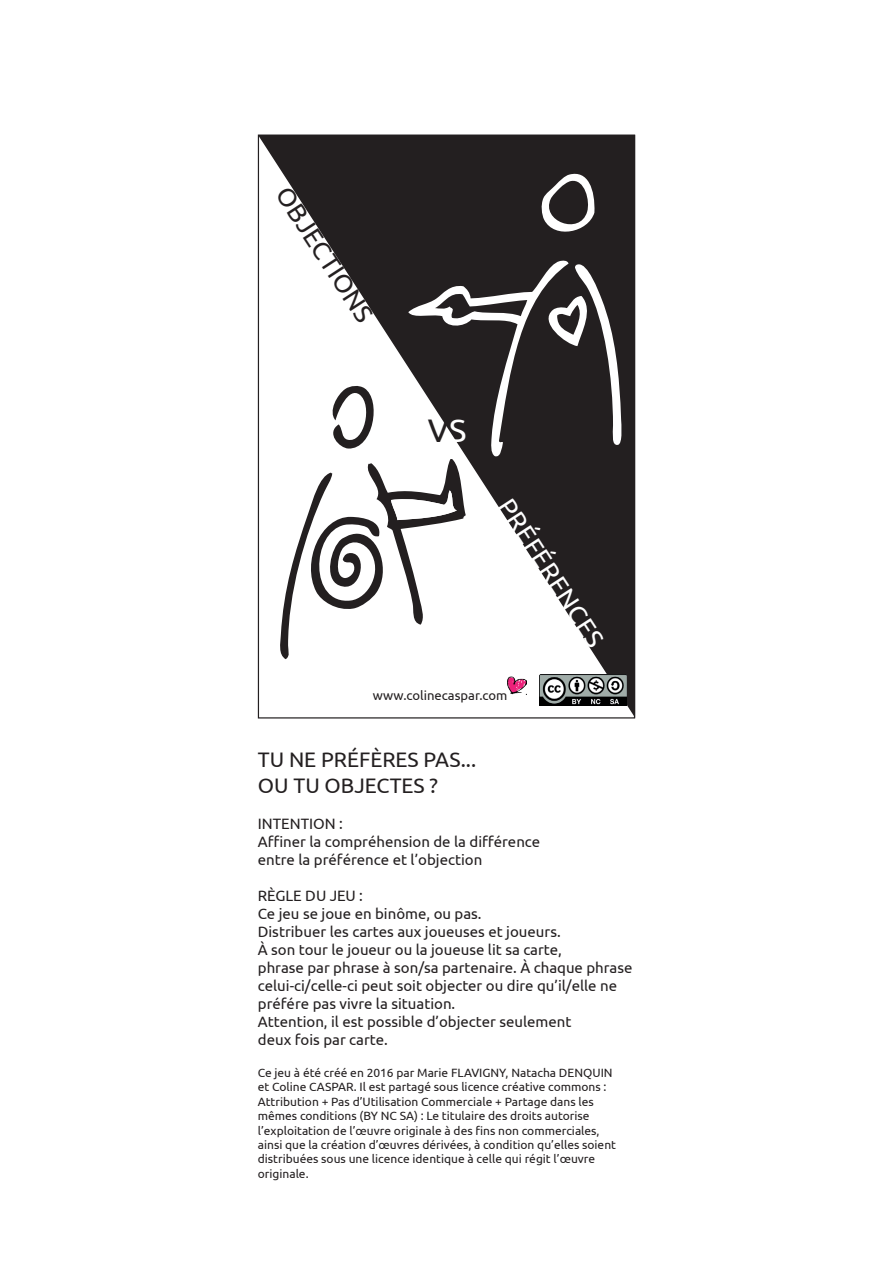
<style>
.page{position:relative;width:893px;height:1263px;background:#fff}
.page>*{position:absolute;margin:0;border:0;box-sizing:border-box;transform-origin:0 0}
.t1{font:32.7px "Ubuntu";color:#231f20}
.t2{font:26.1px "Ubuntu";color:#fff}
.t3{font:26.1px "Ubuntu";color:#231f20}
.t4{font:21px/25.2px "Ubuntu";color:#231f20}
.t5{font:15px/18px "Ubuntu";color:#231f20}
.t6{font:13.05px "Ubuntu";color:#231f20}
.t7{font:12px/14.4px "Ubuntu";color:#231f20}
.s1{color:#fff}
</style>
<div class="page">
<svg style="left:258px;top:135px;width:377px;height:583px;fill:#231f20"></svg>
<svg style="left:540px;top:170px;width:55px;height:70px"></svg>
<svg style="left:278px;top:260px;width:345px;height:399px"></svg>
<img style="left:539px;top:674px;width:88px;height:31px">
<img style="left:508px;top:676px;width:18px;height:19px">
<h2 class="t3" style="left:296px;top:180px;width:155px;rotate:57deg">objections</h2>
<h1 class="t1" style="left:428px;top:410px;width:40px">V<span class="s1">S</span></h1>
<h2 class="t2" style="left:518px;top:492px;width:171px;rotate:57deg">préférences</h2>
<p class="t6" style="left:373px;top:687px;width:136px">www.colinecaspar.com</p>
<h3 class="t4" style="left:258px;top:747px;width:220px">Tu ne préfères pas...<br>Ou tu objectes ?</h3>
<p class="t5" style="left:258px;top:814px;width:10px">INTENTION</p>
<p class="t5" style="left:258px;top:814px;width:284px;text-indent:81px">:<br>Affiner la compréhension de la différence entre la préférence et l’objection</p>
<p class="t5" style="left:258px;top:886px;width:376px">Règle du jeu :<br>Ce jeu se joue en binôme, ou pas.<br>distribuer les cartes aux joueuses et joueurs.<br>À son tour le joueur ou la joueuse lit sa carte,<br>phrase par phrase à son/sa partenaire. À chaque phrase celui-ci/celle-ci peut soit objecter ou dire qu’il/elle ne préfére pas vivre la situation.<br>Attention, il est possible d’objecter seulement<br>deux fois par carte.</p>
<p class="t7" style="left:258px;top:1065px;width:360px">Ce jeu à été créé en 2016 par Marie Flavigny, Natacha Denquin et Coline CASPAR. Il est partagé sous licence créative commons :<br>Attribution + Pas d’Utilisation Commerciale + Partage dans les mêmes conditions (BY NC SA) : Le titulaire des droits autorise l’exploitation de l’œuvre originale à des fins non commerciales, ainsi que la création d’œuvres dérivées, à condition qu’elles soient distribuées sous une licence identique à celle qui régit l’œuvre originale.</p>
</div>
